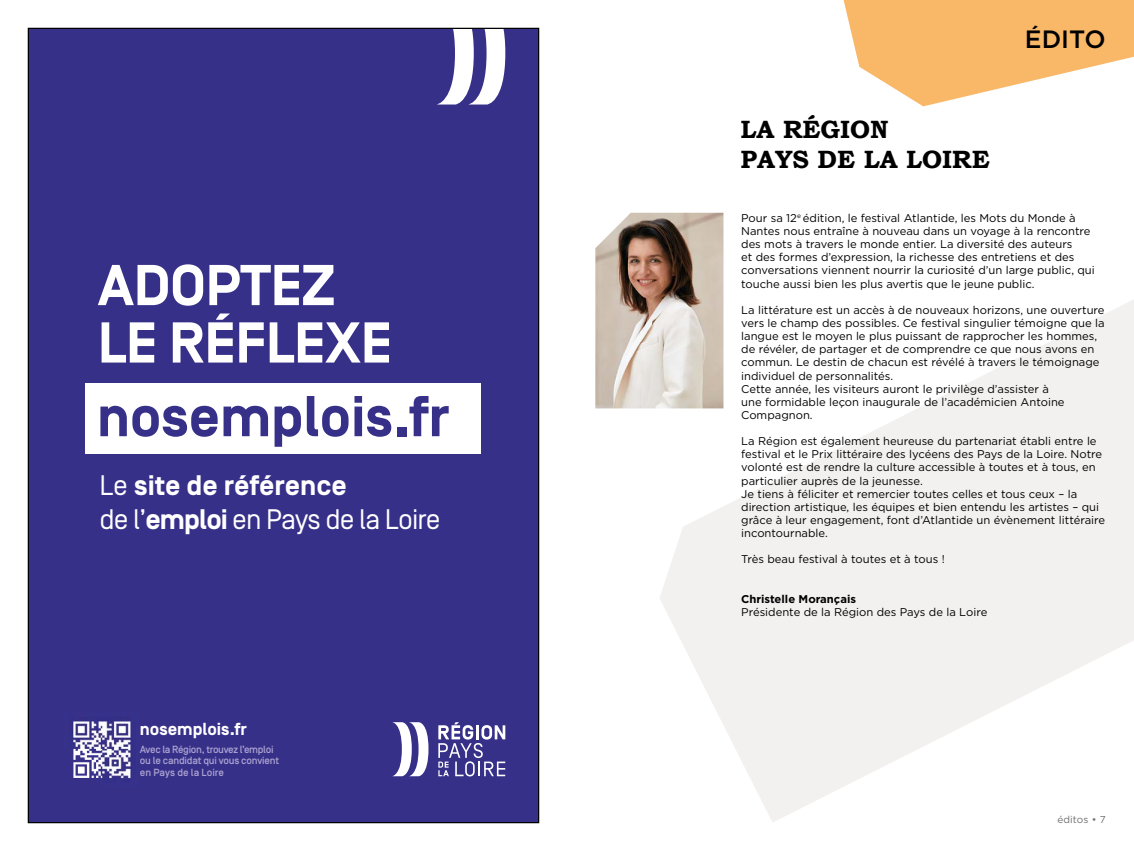
<style>
.page{position:relative;width:1134px;height:851px;background:#fff}
.page>*{position:absolute;margin:0;border:0;box-sizing:border-box;transform-origin:0 0}
.t1{font:700 57.38px/57.4px "Simplon Norm";color:#fff}
.t2{font:700 57.38px "Simplon Norm";color:#373089}
.t3{font:28.25px/33.9px "Simplon Norm";letter-spacing:-.03em;color:#fff}
.t4{font:700 25px/30px "Bookman Old Style";color:#000}
.t5{font:500 25px "Gotham";color:#000}
.t6{font:700 17.38px "Simplon Norm";color:#fff}
.t7{font:11.25px/13.1px "Gotham";color:#000}
.t8{font:700 11.25px "Gotham";color:#000}
.t9{font:500 10.38px/11.5px "Simplon Norm";letter-spacing:-.02em;color:#aaa2d0}
.t10{font:10px "Gotham";letter-spacing:.01em;color:#706f6f}
.s1{font-weight:700}
</style>
<div class="page">
<svg style="left:844px;top:0;width:290px;height:106px"></svg>
<div style="left:28px;top:28px;width:511px;height:794px;background:#373089"></div>
<svg style="left:438px;top:30px;width:67px;height:74px"></svg>
<svg style="left:392px;top:722px;width:36px;height:54px"></svg>
<svg style="left:438px;top:722px;width:67px;height:54px"></svg>
<div style="left:86px;top:383px;width:395px;height:71px;background:#fff"></div>
<img style="left:72px;top:720px;width:59px;height:59px">
<svg style="left:660px;top:299px;width:474px;height:523px;fill:#f3f1f0"></svg>
<img style="left:595px;top:213px;width:128px;height:195px">
<h1 class="t1" style="left:98px;top:260px;width:295px">ADOPTEZ<br>LE RÉFLEXE</h1>
<h1 class="t2" style="left:97px;top:385px;width:354px">nosemplois.fr</h1>
<h2 class="t3" style="left:99px;top:468px;width:343px">Le <span class="s1">site de référence<br></span>de l’<span class="s1">emploi</span> en Pays de la Loire</h2>
<h3 class="t6" style="left:140px;top:719px;width:108px">nosemplois.fr</h3>
<p class="t9" style="left:140px;top:743px;width:141px">Avec la Région, trouvez l’emploi ou le candidat qui vous convient en Pays de la Loire</p>
<h3 class="t4" style="left:741px;top:115px;width:250px">LA RÉGION<br>PAYS DE LA LOIRE</h3>
<h3 class="t5" style="left:1025px;top:23px;width:82px">ÉDITO</h3>
<p class="t7" style="left:741px;top:211px;width:355px">Pour sa 12<sup>e</sup> édition, le festival Atlantide, les Mots du Monde à Nantes nous entraîne à nouveau dans un voyage à la rencontre des mots à travers le monde entier. La diversité des auteurs<br>et des formes d’expression, la richesse des entretiens et des conversations viennent nourrir la curiosité d’un large public, qui touche aussi bien les plus avertis que le jeune public.</p>
<p class="t7" style="left:741px;top:303px;width:365px">La littérature est un accès à de nouveaux horizons, une ouverture vers le champ des possibles. Ce festival singulier témoigne que la langue est le moyen le plus puissant de rapprocher les hommes, de révéler, de partager et de comprendre ce que nous avons en commun. Le destin de chacun est révélé à travers le témoignage individuel de personnalités.<br>Cette année, les visiteurs auront le privilège d’assister à<br>une formidable leçon inaugurale de l’académicien Antoine Compagnon.</p>
<p class="t7" style="left:741px;top:434px;width:365px">La Région est également heureuse du partenariat établi entre le festival et le Prix littéraire des lycéens des Pays de la Loire. Notre volonté est de rendre la culture accessible à toutes et à tous, en particulier auprès de la jeunesse.<br>Je tiens à féliciter et remercier toutes celles et tous ceux – la direction artistique, les équipes et bien entendu les artistes – qui grâce à leur engagement, font d’Atlantide un évènement littéraire incontournable.</p>
<p class="t7" style="left:741px;top:552px;width:205px">Très beau festival à toutes et à tous !</p>
<p class="t8" style="left:741px;top:591px;width:116px">Christelle Morançais</p>
<p class="t7" style="left:741px;top:605px;width:248px">Présidente de la Région des Pays de la Loire</p>
<p class="t10" style="left:1057px;top:812px;width:50px">éditos • 7</p>
</div>
